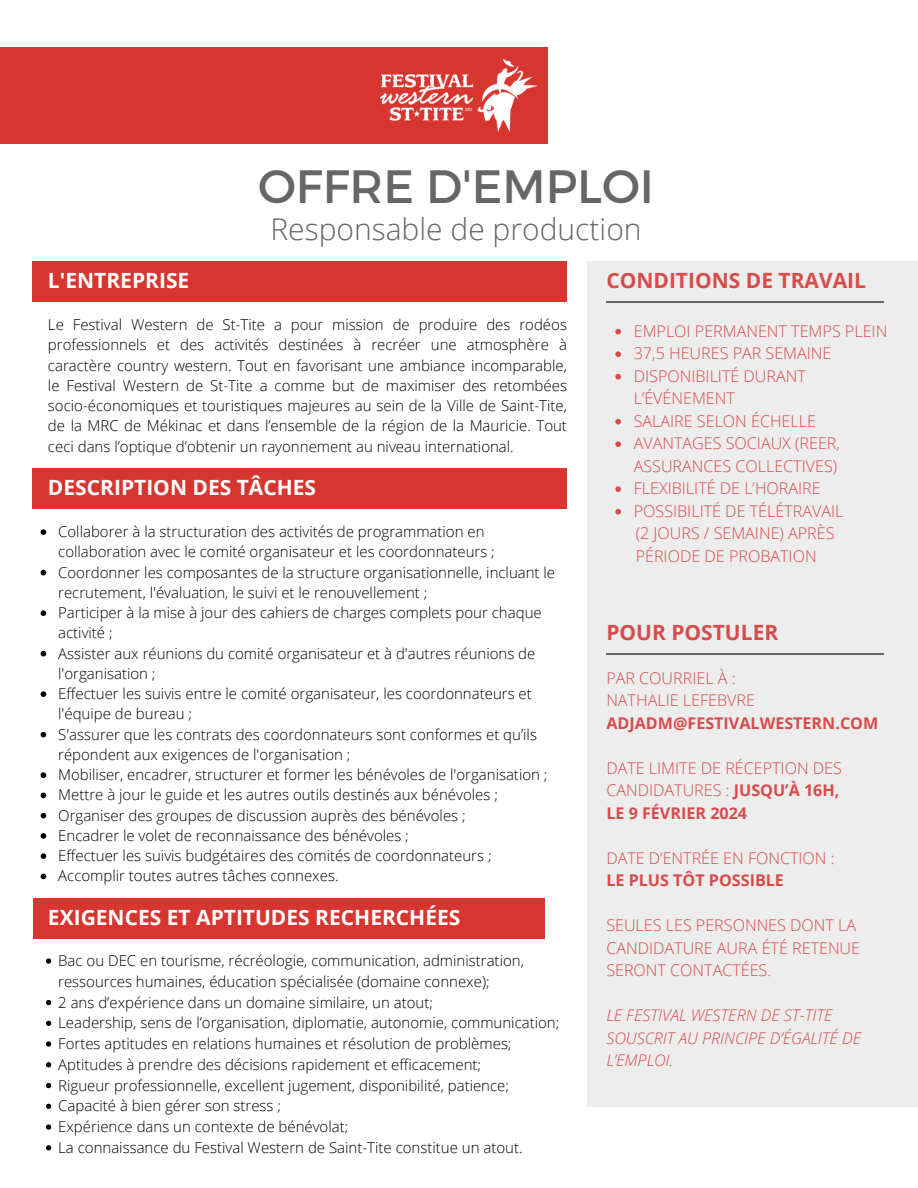
<style>
.page{position:relative;width:918px;height:1188px;background:#fff}
.page>*{position:absolute;margin:0;border:0;box-sizing:border-box;transform-origin:0 0}
.t1{font:46.65px "Montserrat";color:#666}
.t2{font:300 30px "Open Sans";color:#666}
.t3{font:700 21px "Open Sans";color:#fff}
.t4{font:700 21px "Open Sans";color:#d84b4b}
.t5{font:300 16.2px/22.5px "Open Sans";color:#d84b4b}
.t6{font:italic 300 16.2px/22.5px "Open Sans";color:#d84b4b}
.t7{font:300 15px/20.2px "Open Sans";color:#000}
.s1{font-weight:700}
</style>
<div class="page">
<div style="left:0;top:47px;width:547px;height:97px;background:#d7352f"></div>
<img style="left:380px;top:60px;width:158px;height:72px">
<div style="left:33px;top:261px;width:534px;height:40px;background:#d7352f"></div>
<svg style="left:41px;top:529px;width:5px;height:6px"></svg>
<svg style="left:41px;top:570px;width:5px;height:5px"></svg>
<svg style="left:41px;top:610px;width:5px;height:6px"></svg>
<svg style="left:41px;top:651px;width:5px;height:5px"></svg>
<svg style="left:41px;top:691px;width:5px;height:6px"></svg>
<svg style="left:41px;top:732px;width:5px;height:5px"></svg>
<svg style="left:41px;top:772px;width:5px;height:6px"></svg>
<svg style="left:41px;top:793px;width:5px;height:5px"></svg>
<svg style="left:41px;top:813px;width:5px;height:5px"></svg>
<svg style="left:41px;top:833px;width:5px;height:6px"></svg>
<svg style="left:41px;top:853px;width:5px;height:6px"></svg>
<svg style="left:41px;top:874px;width:5px;height:5px"></svg>
<div style="left:587px;top:261px;width:331px;height:845px;background:#ededed"></div>
<div style="left:33px;top:468px;width:534px;height:40px;background:#d7352f"></div>
<div style="left:33px;top:898px;width:511px;height:40px;background:#d7352f"></div>
<svg style="left:46px;top:958px;width:5px;height:6px"></svg>
<svg style="left:46px;top:1000px;width:5px;height:5px"></svg>
<svg style="left:46px;top:1021px;width:5px;height:5px"></svg>
<svg style="left:46px;top:1041px;width:5px;height:6px"></svg>
<svg style="left:46px;top:1062px;width:5px;height:5px"></svg>
<svg style="left:46px;top:1083px;width:5px;height:5px"></svg>
<svg style="left:46px;top:1104px;width:5px;height:5px"></svg>
<svg style="left:46px;top:1124px;width:5px;height:6px"></svg>
<svg style="left:46px;top:1145px;width:5px;height:5px"></svg>
<hr style="left:606px;top:301px;width:278px;height:2px;background:#666">
<svg style="left:615px;top:329px;width:6px;height:6px"></svg>
<svg style="left:615px;top:351px;width:6px;height:6px"></svg>
<svg style="left:615px;top:374px;width:6px;height:6px"></svg>
<svg style="left:615px;top:419px;width:6px;height:6px"></svg>
<svg style="left:615px;top:441px;width:6px;height:6px"></svg>
<svg style="left:615px;top:486px;width:6px;height:6px"></svg>
<svg style="left:615px;top:509px;width:6px;height:6px"></svg>
<hr style="left:606px;top:653px;width:278px;height:2px;background:#666">
<p class="t1" style="left:258px;top:156px;width:397px">OFFRE D'EMPLOI</p>
<p class="t2" style="left:270px;top:208px;width:373px">Responsable de production</p>
<p class="t3" style="left:48px;top:266px;width:143px">L'ENTREPRISE</p>
<p class="t7" style="left:48px;top:314px;width:520px;text-align:justify">Le Festival Western de St-Tite a pour mission de produire des rodéos professionnels et des activités destinées à recréer une atmosphère à caractère country western. Tout en favorisant une ambiance incomparable, le Festival Western de St-Tite a comme but de maximiser des retombées socio-économiques et touristiques majeures au sein de la Ville de Saint-Tite, de la MRC de Mékinac et dans l’ensemble de la région de la Mauricie. Tout ceci dans l’optique d’obtenir un rayonnement au niveau international.</p>
<p class="t3" style="left:48px;top:473px;width:270px">DESCRIPTION DES TÂCHES</p>
<h1 class="t7" style="left:58px;top:521px;width:438px">Collaborer à la structuration des activités de programmation en collaboration avec le comité organisateur et les coordonnateurs ;</h1>
<h2 class="t7" style="left:58px;top:562px;width:498px">Coordonner les composantes de la structure organisationnelle, incluant le recrutement, l'évaluation, le suivi et le renouvellement ;</h2>
<h3 class="t7" style="left:58px;top:602px;width:485px">Participer à la mise à jour des cahiers de charges complets pour chaque activité ;</h3>
<p class="t7" style="left:58px;top:643px;width:479px">Assister aux réunions du comité organisateur et à d'autres réunions de l'organisation ;</p>
<h3 class="t7" style="left:58px;top:683px;width:475px">Effectuer les suivis entre le comité organisateur, les coordonnateurs et l'équipe de bureau ;</h3>
<p class="t7" style="left:58px;top:724px;width:480px">S'assurer que les contrats des coordonnateurs sont conformes et qu’ils répondent aux exigences de l'organisation ;</p>
<p class="t7" style="left:58px;top:764px;width:491px">Mobiliser, encadrer, structurer et former les bénévoles de l'organisation ;</p>
<p class="t7" style="left:58px;top:785px;width:441px">Mettre à jour le guide et les autres outils destinés aux bénévoles ;</p>
<p class="t7" style="left:58px;top:805px;width:409px">Organiser des groupes de discussion auprès des bénévoles ;</p>
<p class="t7" style="left:58px;top:825px;width:352px">Encadrer le volet de reconnaissance des bénévoles ;</p>
<p class="t7" style="left:58px;top:845px;width:435px">Effectuer les suivis budgétaires des comités de coordonnateurs ;</p>
<p class="t7" style="left:58px;top:866px;width:282px">Accomplir toutes autres tâches connexes.</p>
<h3 class="t3" style="left:48px;top:903px;width:414px">EXIGENCES ET APTITUDES RECHERCHÉES</h3>
<p class="t7" style="left:58px;top:950px;width:467px;line-height:20.7px">Bac ou DEC en tourisme, récréologie, communication, administration, ressources humaines, éducation spécialisée (domaine connexe);</p>
<p class="t7" style="left:58px;top:992px;width:376px">2 ans d’expérience dans un domaine similaire, un atout;</p>
<p class="t7" style="left:58px;top:1012px;width:503px">Leadership, sens de l’organisation, diplomatie, autonomie, communication;</p>
<p class="t7" style="left:58px;top:1033px;width:455px">Fortes aptitudes en relations humaines et résolution de problèmes;</p>
<p class="t7" style="left:58px;top:1054px;width:424px">Aptitudes à prendre des décisions rapidement et efficacement;</p>
<p class="t7" style="left:58px;top:1075px;width:452px">Rigueur professionnelle, excellent jugement, disponibilité, patience;</p>
<p class="t7" style="left:58px;top:1095px;width:224px">Capacité à bien gérer son stress ;</p>
<p class="t7" style="left:58px;top:1116px;width:292px">Expérience dans un contexte de bénévolat;</p>
<p class="t7" style="left:58px;top:1137px;width:466px">La connaissance du Festival Western de Saint-Tite constitue un atout.</p>
<h3 class="t4" style="left:606px;top:266px;width:261px">CONDITIONS DE TRAVAIL</h3>
<p class="t5" style="left:634px;top:319px;width:255px">EMPLOI PERMANENT TEMPS PLEIN</p>
<p class="t5" style="left:634px;top:342px;width:199px">37,5 HEURES PAR SEMAINE</p>
<p class="t5" style="left:634px;top:364px;width:174px">DISPONIBILITÉ DURANT<br>L’ÉVÉNEMENT</p>
<p class="t5" style="left:634px;top:409px;width:184px">SALAIRE SELON ÉCHELLE</p>
<p class="t5" style="left:634px;top:432px;width:208px">AVANTAGES SOCIAUX (REER,<br>ASSURANCES COLLECTIVES)</p>
<p class="t5" style="left:634px;top:477px;width:188px">FLEXIBILITÉ DE L’HORAIRE</p>
<p class="t5" style="left:634px;top:499px;width:211px">POSSIBILITÉ DE TÉLÉTRAVAIL</p>
<h4 class="t5" style="left:636px;top:522px;width:200px">(2 JOURS / SEMAINE) APRÈS<br>PÉRIODE DE PROBATION</h4>
<h4 class="t4" style="left:606px;top:617px;width:173px">POUR POSTULER</h4>
<h3 class="t5" style="left:606px;top:666px;width:274px">PAR COURRIEL À :<br>NATHALIE LEFEBVRE<br><span class="s1">ADJADM@FESTIVALWESTERN.COM</span></h3>
<h4 class="t5" style="left:606px;top:756px;width:237px">DATE LIMITE DE RÉCEPTION DES<br>CANDIDATURES : <span class="s1">JUSQU’À 16H,<br>LE 9 FÉVRIER 2024</span></h4>
<h4 class="t5" style="left:606px;top:846px;width:230px">DATE D’ENTRÉE EN FONCTION :<br><span class="s1">LE PLUS TÔT POSSIBLE</span></h4>
<h4 class="t5" style="left:606px;top:914px;width:255px">SEULES LES PERSONNES DONT LA<br>CANDIDATURE AURA ÉTÉ RETENUE<br>SERONT CONTACTÉES.</h4>
<h4 class="t6" style="left:606px;top:1004px;width:256px">LE FESTIVAL WESTERN DE ST-TITE<br>SOUSCRIT AU PRINCIPE D’ÉGALITÉ DE<br>L’EMPLOI.</h4>
</div>
